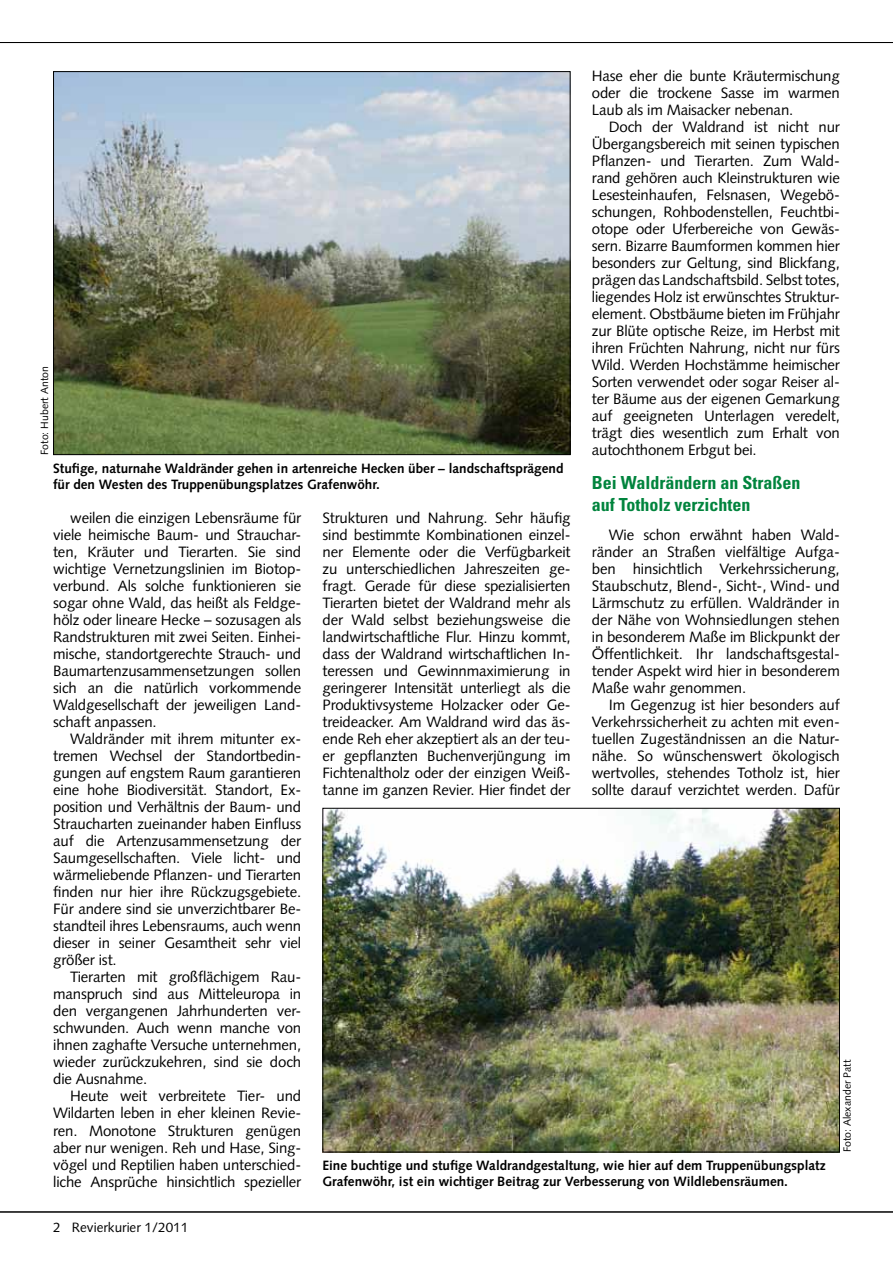
<style>
.page{position:relative;width:893px;height:1263px;background:#fff}
.page>*{position:absolute;margin:0;border:0;box-sizing:border-box;transform-origin:0 0}
.t1{font:700 condensed 18px/21.6px "Univers";color:#00843d}
.t2{font:15px/17px "Syntax";letter-spacing:-.01em;color:#000;text-align:justify}
.t3{font:700 13.5px/16.2px "Syntax";color:#000}
.t4{font:13.5px "Syntax";color:#000}
.t5{font:10.5px "Syntax";color:#000}
</style>
<div class="page">
<hr style="left:0;top:1211px;width:893px;height:1px;background:#000">
<hr style="left:0;top:42px;width:893px;height:1px;background:#000">
<img style="left:55px;top:73px;width:513px;height:380px">
<img style="left:324px;top:810px;width:514px;height:340px">
<p class="t2" style="left:592px;top:67px;width:250px">Hase eher die bunte Kräutermischung oder die trockene Sasse im warmen Laub als im Maisacker nebenan.</p>
<p class="t2" style="left:592px;top:118px;width:250px;text-indent:17px">Doch der Waldrand ist nicht nur Übergangsbereich mit seinen typischen Pflanzen- und Tierarten. Zum Wald&shy;rand gehören auch Kleinstrukturen wie Lesesteinhaufen, Felsnasen, Wegebö&shy;schungen, Rohbodenstellen, Feuchtbi&shy;otope oder Uferbereiche von Gewäs&shy;sern. Bizarre Baumformen kommen hier besonders zur Geltung, sind Blickfang, prägen das Landschaftsbild. Selbst totes, liegendes Holz ist erwünschtes Struktur&shy;element. Obstbäume bieten im Frühjahr zur Blüte optische Reize, im Herbst mit ihren Früchten Nahrung, nicht nur fürs Wild. Werden Hochstämme heimischer Sorten verwendet oder sogar Reiser al&shy;ter Bäume aus der eigenen Gemarkung auf geeigneten Unterlagen veredelt, trägt dies wesentlich zum Erhalt von autochthonem Erbgut bei.</p>
<p class="t1" style="left:592px;top:472px;width:210px">Bei Waldrändern an Straßen auf Totholz verzichten</p>
<p class="t2" style="left:592px;top:526px;width:250px;text-indent:17px">Wie schon erwähnt haben Wald&shy;ränder an Straßen vielfältige Aufga&shy;ben hinsichtlich Verkehrssicherung, Staubschutz, Blend-, Sicht-, Wind- und Lärmschutz zu erfüllen. Waldränder in der Nähe von Wohnsiedlungen stehen in besonderem Maße im Blickpunkt der Öffentlichkeit. Ihr landschaftsgestal&shy;tender Aspekt wird hier in besonderem Maße wahr genommen.</p>
<p class="t2" style="left:592px;top:696px;width:250px;text-indent:17px">Im Gegenzug ist hier besonders auf Verkehrssicherheit zu achten mit even&shy;tuellen Zugeständnissen an die Natur&shy;nähe. So wünschenswert ökologisch wertvolles, stehendes Totholz ist, hier sollte darauf verzichtet werden. Dafür</p>
<p class="t5" style="left:38px;top:455px;width:90px;rotate:-90deg">Foto: Hubert Anton</p>
<p class="t3" style="left:53px;top:460px;width:512px">Stufige, naturnahe Waldränder gehen in artenreiche Hecken über – landschaftsprägend für den Westen des Truppenübungsplatzes Grafenwöhr.</p>
<p class="t2" style="left:53px;top:509px;width:250px;text-indent:17px">weilen die einzigen Lebensräume für viele heimische Baum- und Strauchar&shy;ten, Kräuter und Tierarten. Sie sind wichtige Vernetzungslinien im Biotop&shy;verbund. Als solche funktionieren sie sogar ohne Wald, das heißt als Feldge&shy;hölz oder lineare Hecke – sozusagen als Randstrukturen mit zwei Seiten. Einhei&shy;mische, standortgerechte Strauch- und Baumartenzusammensetzungen sollen sich an die natürlich vorkommende Waldgesellschaft der jeweiligen Land&shy;schaft anpassen.</p>
<p class="t2" style="left:53px;top:731px;width:250px;text-indent:17px">Waldränder mit ihrem mitunter ex&shy;tremen Wechsel der Standortbedin&shy;gungen auf engstem Raum garantieren eine hohe Biodiversität. Standort, Ex&shy;position und Verhältnis der Baum- und Straucharten zueinander haben Einfluss auf die Artenzusammensetzung der Saumgesellschaften. Viele licht- und wärmeliebende Pflanzen- und Tierarten finden nur hier ihre Rückzugsgebiete.<br>Für andere sind sie unverzichtbarer Be&shy;standteil ihres Lebensraums, auch wenn dieser in seiner Gesamtheit sehr viel größer ist.</p>
<p class="t2" style="left:53px;top:969px;width:250px;text-indent:17px">Tierarten mit großflächigem Rau&shy;manspruch sind aus Mitteleuropa in den vergangenen Jahrhunderten ver&shy;schwunden. Auch wenn manche von ihnen zaghafte Versuche unternehmen, wieder zurückzukehren, sind sie doch die Ausnahme.</p>
<p class="t2" style="left:53px;top:1088px;width:250px;text-indent:17px">Heute weit verbreitete Tier- und Wildarten leben in eher kleinen Revie&shy;ren. Monotone Strukturen genügen aber nur wenigen. Reh und Hase, Sing&shy;vögel und Reptilien haben unterschied&shy;liche Ansprüche hinsichtlich spezieller</p>
<p class="t2" style="left:322px;top:509px;width:250px">Strukturen und Nahrung. Sehr häufig sind bestimmte Kombinationen einzel&shy;ner Elemente oder die Verfügbarkeit zu unterschiedlichen Jahreszeiten ge&shy;fragt. Gerade für diese spezialisierten Tierarten bietet der Waldrand mehr als der Wald selbst beziehungsweise die landwirtschaftliche Flur. Hinzu kommt, dass der Waldrand wirtschaftlichen In&shy;teressen und Gewinnmaximierung in geringerer Intensität unterliegt als die Produktivsysteme Holzacker oder Ge&shy;treideacker. Am Waldrand wird das äs&shy;ende Reh eher akzeptiert als an der teu&shy;er gepflanzten Buchenverjüngung im Fichtenaltholz oder der einzigen Weiß&shy;tanne im ganzen Revier. Hier findet der</p>
<p class="t5" style="left:841px;top:1152px;width:94px;rotate:-90deg">Foto: Alexander Patt</p>
<p class="t3" style="left:322px;top:1157px;width:505px">Eine buchtige und stufige Waldrandgestaltung, wie hier auf dem Truppenübungsplatz<br>Grafenwöhr, ist ein wichtiger Beitrag zur Verbesserung von Wildlebensräumen.</p>
<p class="t4" style="left:53px;top:1219px;width:137px">2 Revierkurier 1/2011</p>
</div>
